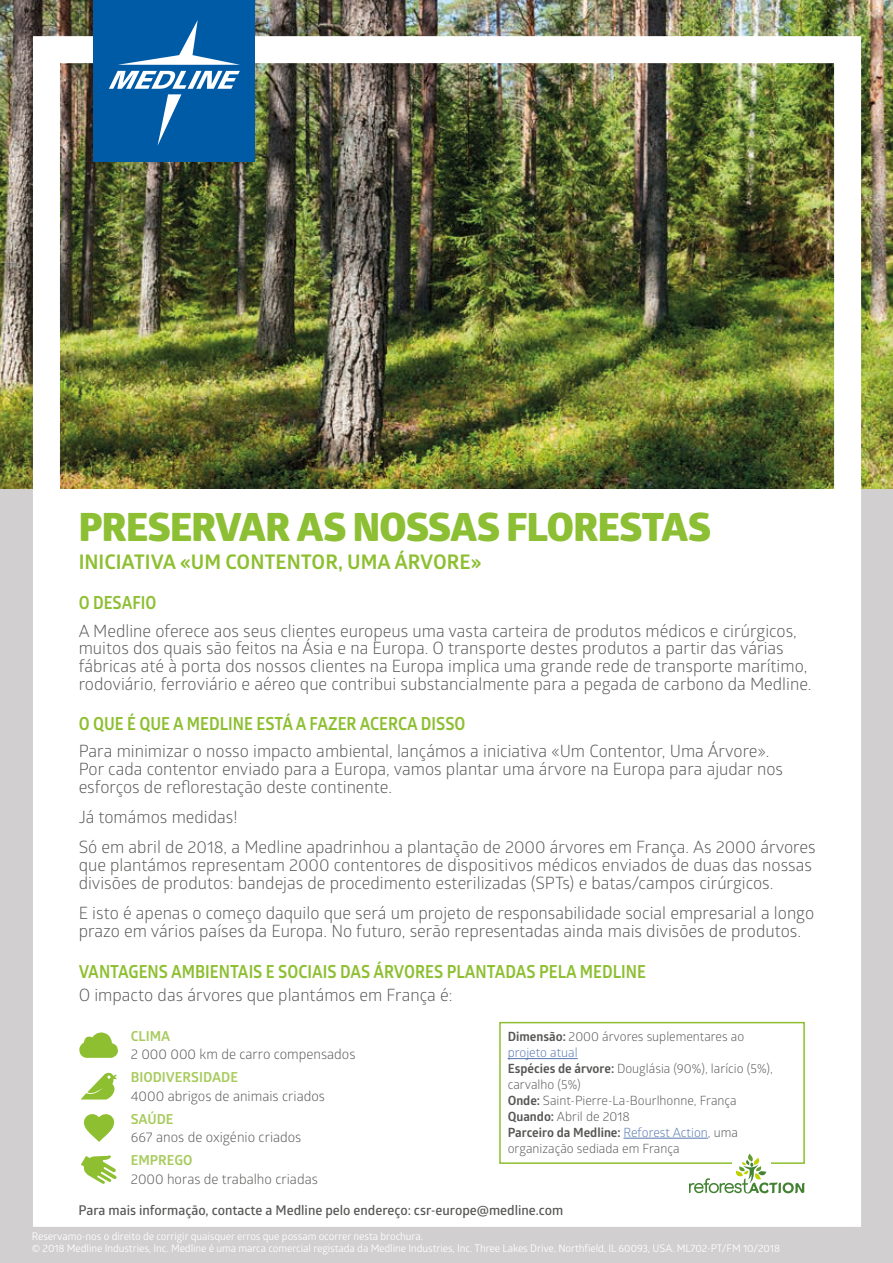
<style>
.page{position:relative;width:893px;height:1263px;background:#fff}
.page>*{position:absolute;margin:0;border:0;box-sizing:border-box;transform-origin:0 0}
.t1{font:800 39px "Glober";letter-spacing:-.015em;color:#8cbf33}
.t2{font:700 20.1px "Glober";color:#8dbf31}
.t3{font:700 18px "Glober";color:#8dbf31;scale:.89 1}
.t4{font:16.95px/17.5px "Glober";color:#575756}
.t5{font:13.8px "Glober";color:#575756}
.t6{font:700 13.8px "Glober";color:#a8cb5d}
.t7{font:600 13.5px "Glober";color:#575756}
.t8{font:12.75px/15.9px "Glober";color:#575756}
.t9{font:10.5px/12px "Glober";letter-spacing:-.01em;color:#fff}
.s1{font-weight:700}
.s2{color:#5576af}
</style>
<div class="page">
<div style="left:0;top:487px;width:893px;height:776px;background:#d1cfcf"></div>
<div style="left:47px;top:489px;width:800px;height:723px;background:#fff"></div>
<img style="left:0;top:0;width:893px;height:488px">
<div style="left:33px;top:36px;width:828px;height:1191px;border:27px solid #fff"></div>
<div style="left:94px;top:0;width:161px;height:162px;background:#005ba7"></div>
<svg style="left:118px;top:20px;width:122px;height:45px"></svg>
<svg style="left:109px;top:71px;width:131px;height:75px"></svg>
<svg style="left:79px;top:1032px;width:39px;height:26px"></svg>
<svg style="left:81px;top:1072px;width:36px;height:27px"></svg>
<svg style="left:83px;top:1114px;width:31px;height:28px"></svg>
<svg style="left:81px;top:1155px;width:36px;height:29px"></svg>
<hr style="left:508px;top:1058px;width:70px;height:1px;background:#5576af">
<hr style="left:623px;top:1138px;width:85px;height:1px;background:#5576af">
<div style="left:499px;top:1022px;width:306px;height:142px;border:2px solid #8dbf31"></div>
<svg style="left:689px;top:1153px;width:116px;height:40px"></svg>
<h1 class="t1" style="left:79px;top:497px;width:634px">PRESERVAR AS NOSSAS FLORESTAS</h1>
<p class="t2" style="left:79px;top:547px;width:404px">INICIATIVA «UM CONTENTOR, UMA ÁRVORE»</p>
<p class="t3" style="left:79px;top:590px;width:89px">O DESAFIO</p>
<p class="t4" style="left:79px;top:621px;width:734px">A Medline oferece aos seus clientes europeus uma vasta carteira de produtos médicos e cirúrgicos, muitos dos quais são feitos na Ásia e na Europa. O transporte destes produtos a partir das várias fábricas até à porta dos nossos clientes na Europa implica uma grande rede de transporte marítimo, rodoviário, ferroviário e aéreo que contribui substancialmente para a pegada de carbono da Medline.</p>
<p class="t3" style="left:79px;top:711px;width:436px">O QUE É QUE A MEDLINE ESTÁ A FAZER ACERCA DISSO</p>
<p class="t4" style="left:79px;top:742px;width:706px">Para minimizar o nosso impacto ambiental, lançámos a iniciativa «Um Contentor, Uma Árvore».<br>Por cada contentor enviado para a Europa, vamos plantar uma árvore na Europa para ajudar nos esforços de reflorestação deste continente.</p>
<p class="t4" style="left:79px;top:801px;width:738px;line-height:30.3px">Já tomámos medidas!<br>Só em abril de 2018, a Medline apadrinhou a plantação de 2000 árvores em França. As 2000 árvores</p>
<p class="t4" style="left:79px;top:855px;width:735px">que plantámos representam 2000 contentores de dispositivos médicos enviados de duas das nossas divisões de produtos: bandejas de procedimento esterilizadas (SPTs) e batas/campos cirúrgicos.</p>
<p class="t4" style="left:79px;top:903px;width:737px">E isto é apenas o começo daquilo que será um projeto de responsabilidade social empresarial a longo prazo em vários países da Europa. No futuro, serão representadas ainda mais divisões de produtos.</p>
<p class="t3" style="left:79px;top:958px;width:639px">VANTAGENS AMBIENTAIS E SOCIAIS DAS ÁRVORES PLANTADAS PELA MEDLINE</p>
<p class="t4" style="left:79px;top:986px;width:375px">O impacto das árvores que plantámos em França é:</p>
<p class="t6" style="left:131px;top:1026px;width:41px">CLIMA</p>
<p class="t5" style="left:131px;top:1044px;width:226px">2 000 000 km de carro compensados</p>
<p class="t6" style="left:131px;top:1068px;width:109px">BIODIVERSIDADE</p>
<p class="t5" style="left:131px;top:1086px;width:196px">4000 abrigos de animais criados</p>
<p class="t6" style="left:131px;top:1109px;width:44px">SAÚDE</p>
<p class="t5" style="left:131px;top:1127px;width:172px">667 anos de oxigénio criados</p>
<p class="t6" style="left:131px;top:1151px;width:63px">EMPREGO</p>
<p class="t5" style="left:131px;top:1169px;width:189px">2000 horas de trabalho criadas</p>
<p class="t8" style="left:508px;top:1028px;width:267px"><span class="s1">Dimensão:</span> 2000 árvores suplementares ao <span class="s2">projeto atual<br></span><span class="s1">Espécies de árvore:</span> Douglásia (90%), larício (5%), carvalho (5%)<br><span class="s1">Onde:</span> Saint-Pierre-La-Bourlhonne, França<br><span class="s1">Quando:</span> Abril de 2018<br><span class="s1">Parceiro da Medline:</span> <span class="s2">Reforest Action</span>, uma organização sediada em França</p>
<p class="t7" style="left:78px;top:1201px;width:486px">Para mais informação, contacte a Medline pelo endereço: csr-europe@medline.com</p>
<p class="t9" style="left:32px;top:1229px;width:750px">Reservamo-nos o direito de corrigir quaisquer erros que possam ocorrer nesta brochura.<br>© 2018 Medline Industries, Inc. Medline é uma marca comercial registada da Medline Industries, Inc. Three Lakes Drive, Northfield, IL 60093, USA. ML702-PT/FM 10/2018</p>
</div>
